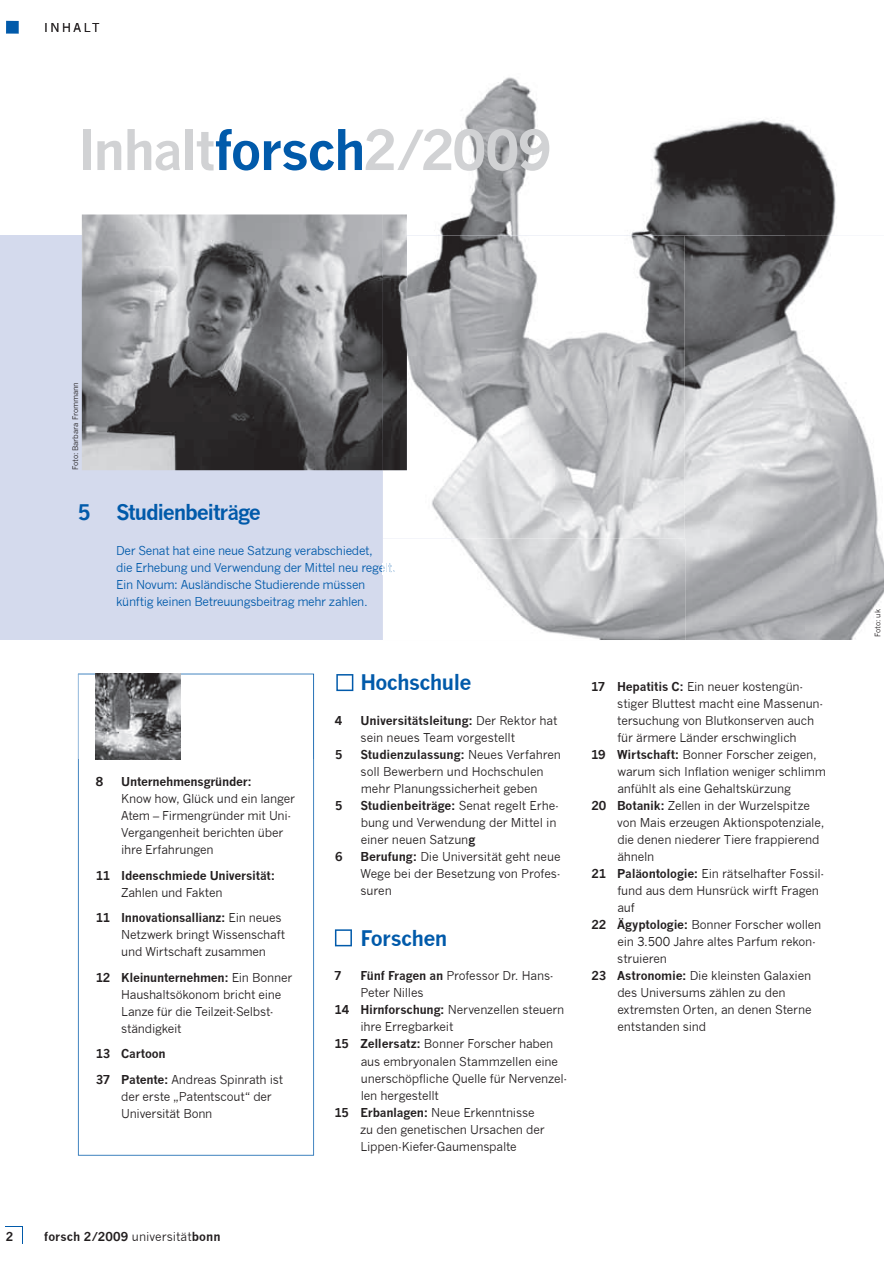
<style>
.page{position:relative;width:884px;height:1263px;background:#fff}
.page>*{position:absolute;margin:0;border:0;box-sizing:border-box;transform-origin:0 0}
.t1{font:700 54px "News Gothic";letter-spacing:-.04em;color:#d1d2d4}
.t2{font:700 21px "News Gothic";letter-spacing:-.035em;color:#015aaa}
.t3{font:700 21px "News Gothic";letter-spacing:-.055em;color:#015aaa}
.t4{font:12px/17px "News Gothic";letter-spacing:-.015em;color:#231f20}
.t5{font:12px/17px "News Gothic";letter-spacing:-.03em;color:#015aaa}
.t6{font:700 12px/25.5px "News Gothic";letter-spacing:-.02em;color:#231f20}
.t7{font:700 12px "News Gothic";color:#231f20}
.t8{font:7.5px "News Gothic";letter-spacing:-.005em;color:#231f20}
.s1{color:#015aaa}
.s2{font-weight:700}
.s3{font-weight:400}
</style>
<div class="page">
<div style="left:0;top:236px;width:884px;height:404px;background:#d4daed"></div>
<svg style="left:78px;top:673px;width:236px;height:482px"></svg>
<svg style="left:78px;top:674px;width:236px;height:85px"></svg>
<svg style="left:335px;top:929px;width:17px;height:17px"></svg>
<svg style="left:336px;top:674px;width:17px;height:17px"></svg>
<img style="left:82px;top:214px;width:301px;height:256px">
<img style="left:383px;top:77px;width:501px;height:563px">
<img style="left:383px;top:538px;width:302px;height:102px">
<svg style="left:383px;top:563px;width:12px;height:11px"></svg>
<svg style="left:6px;top:21px;width:13px;height:13px"></svg>
<svg style="left:6px;top:1226px;width:17px;height:17px"></svg>
<img style="left:95px;top:673px;width:86px;height:86px">
<p class="t4" style="left:44px;top:19px;width:57px">INHAlT</p>
<h1 class="t1" style="left:77px;top:117px;width:476px">Inhalt<span class="s1">forsch</span>2/2009</h1>
<p class="t8" style="left:71px;top:470px;width:90px;rotate:-90deg">Foto: Barbara Frommann</p>
<h2 class="t3" style="left:78px;top:499px;width:184px">5 Studienbeiträge</h2>
<p class="t5" style="left:116px;top:542px;width:281px">Der senat hat eine neue satzung verabschiedet,<br>die erhebung und Verwendung der Mittel neu regelt. ein Novum: Ausländische studierende müssen künftig keinen Betreuungsbeitrag mehr zahlen.</p>
<p class="t6" style="left:96px;top:768px;width:9px">8</p>
<p class="t6" style="left:121px;top:768px;width:132px">Unternehmensgründer:</p>
<p class="t4" style="left:121px;top:790px;width:175px">Know how, Glück und ein langer<br>Atem – Firmengründer mit uni-<br>Vergangenheit berichten über ihre erfahrungen</p>
<p class="t6" style="left:96px;top:862px;width:181px">11 Ideenschmiede Universität:</p>
<p class="t4" style="left:96px;top:879px;width:188px;line-height:25.5px;text-indent:26px">Zahlen und Fakten<br><span class="s2">11 Innovationsallianz:</span> ein neues</p>
<p class="t4" style="left:121px;top:926px;width:165px">Netzwerk bringt Wissenschaft und Wirtschaft zusammen</p>
<p class="t4" style="left:121px;top:968px;width:172px;text-indent:-26px"><span class="s2">12 Kleinunternehmen:</span> ein Bonner<br>Haushaltsökonom bricht eine lanze für die Teilzeit-selbst&shy;ständigkeit</p>
<p class="t6" style="left:96px;top:1040px;width:189px">13 Cartoon<br>37 Patente: <span class="s3">Andreas spinrath ist</span></p>
<p class="t4" style="left:121px;top:1087px;width:152px">der erste „Patentscout“ der universität Bonn</p>
<h2 class="t2" style="left:360px;top:669px;width:113px">Hochschule</h2>
<p class="t6" style="left:335px;top:707px;width:9px">4</p>
<p class="t4" style="left:360px;top:712px;width:199px"><span class="s2">Universitätsleitung:</span> Der Rektor hat sein neues Team vorgestellt</p>
<p class="t6" style="left:335px;top:741px;width:9px">5</p>
<p class="t4" style="left:360px;top:746px;width:202px"><span class="s2">Studienzulassung:</span> Neues Verfahren soll Bewerbern und Hochschulen mehr Planungssicherheit geben</p>
<p class="t6" style="left:335px;top:792px;width:9px">5</p>
<p class="t4" style="left:360px;top:797px;width:200px"><span class="s2">Studienbeiträge:</span> senat regelt erhe&shy;bung und Verwendung der Mittel in einer neuen satzun<span class="s2">g</span></p>
<p class="t6" style="left:335px;top:843px;width:9px">6</p>
<p class="t4" style="left:360px;top:848px;width:202px;text-align:justify"><span class="s2">Berufung:</span> Die universität geht neue Wege bei der Besetzung von Profes&shy;suren</p>
<h2 class="t2" style="left:360px;top:925px;width:88px">Forschen</h2>
<p class="t6" style="left:334px;top:962px;width:9px">7</p>
<p class="t4" style="left:360px;top:967px;width:195px"><span class="s2">Fünf Fragen an</span> Professor Dr. Hans-</p>
<p class="t4" style="left:360px;top:984px;width:65px">Peter Nilles</p>
<p class="t4" style="left:334px;top:1001px;width:231px"><span class="s2">14 Hirnforschung:</span> Nervenzellen steuern</p>
<p class="t4" style="left:360px;top:1018px;width:94px">ihre erregbarkeit</p>
<p class="t4" style="left:334px;top:1035px;width:220px"><span class="s2">15 Zellersatz:</span> Bonner Forscher haben</p>
<p class="t4" style="left:361px;top:1052px;width:199px">aus embryonalen stammzellen eine</p>
<p class="t4" style="left:361px;top:1069px;width:208px">unerschöpfliche Quelle für Nervenzel-</p>
<p class="t4" style="left:361px;top:1086px;width:80px">len hergestellt</p>
<p class="t4" style="left:334px;top:1103px;width:202px"><span class="s2">15 Erbanlagen:</span> Neue erkenntnisse</p>
<p class="t4" style="left:360px;top:1120px;width:186px">zu den genetischen ursachen der</p>
<p class="t4" style="left:360px;top:1137px;width:158px">lippen-Kiefer-Gaumenspalte</p>
<p class="t4" style="left:591px;top:678px;width:214px"><span class="s2">17 Hepatitis C:</span> ein neuer kostengün-</p>
<p class="t4" style="left:617px;top:695px;width:208px">stiger Bluttest macht eine Massenun-</p>
<p class="t4" style="left:617px;top:712px;width:198px">tersuchung von Blutkonserven auch</p>
<p class="t4" style="left:617px;top:729px;width:181px">für ärmere länder erschwinglich</p>
<p class="t4" style="left:591px;top:746px;width:227px"><span class="s2">19 Wirtschaft:</span> Bonner Forscher zeigen,</p>
<p class="t4" style="left:617px;top:763px;width:210px">warum sich Inflation weniger schlimm</p>
<p class="t4" style="left:617px;top:780px;width:175px">anfühlt als eine Gehaltskürzung</p>
<p class="t4" style="left:591px;top:797px;width:220px"><span class="s2">20 Botanik:</span> Zellen in der Wurzelspitze</p>
<p class="t4" style="left:617px;top:814px;width:209px">von Mais erzeugen Aktionspotenziale,</p>
<p class="t4" style="left:617px;top:831px;width:204px">die denen niederer Tiere frappierend</p>
<p class="t4" style="left:617px;top:848px;width:39px">ähneln</p>
<p class="t4" style="left:591px;top:865px;width:234px"><span class="s2">21 Paläontologie:</span> ein rätselhafter Fossil-</p>
<p class="t4" style="left:617px;top:882px;width:203px">fund aus dem Hunsrück wirft Fragen</p>
<p class="t4" style="left:617px;top:899px;width:19px">auf</p>
<p class="t4" style="left:591px;top:916px;width:231px"><span class="s2">22 Ägyptologie:</span> Bonner Forscher wollen</p>
<p class="t4" style="left:617px;top:933px;width:200px">ein 3.500 Jahre altes Parfum rekon-</p>
<p class="t4" style="left:617px;top:950px;width:51px">struieren</p>
<p class="t4" style="left:591px;top:967px;width:221px"><span class="s2">23 Astronomie:</span> Die kleinsten Galaxien</p>
<p class="t4" style="left:617px;top:984px;width:170px">des universums zählen zu den</p>
<p class="t4" style="left:617px;top:1001px;width:196px">extremsten orten, an denen sterne</p>
<p class="t4" style="left:617px;top:1018px;width:90px">entstanden sind</p>
<p class="t6" style="left:6px;top:1223px;width:9px">2</p>
<p class="t7" style="left:44px;top:1228px;width:178px">forsch 2/2009 <span class="s3">universität</span>bonn</p>
<p class="t8" style="left:873px;top:637px;width:29px;rotate:-90deg">Foto: uk</p>
</div>
